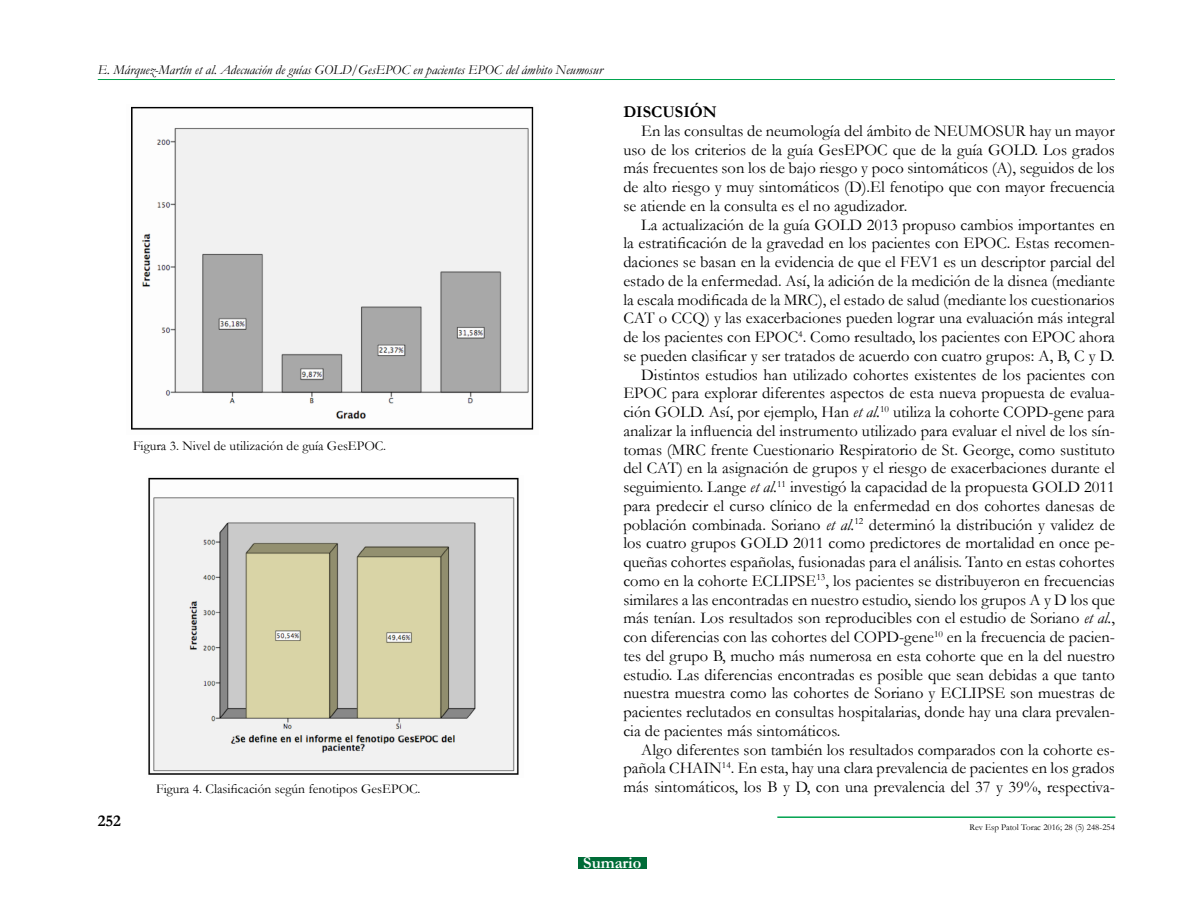
<style>
.page{position:relative;width:1200px;height:900px;background:#fff}
.page>*{position:absolute;margin:0;border:0;box-sizing:border-box;transform-origin:0 0}
.t1{font:16.5px/18.8px "Garamond";color:#000;text-align:justify}
.t2{font:700 16.5px "Garamond";color:#000}
.t3{font:700 16.5px "Garamond";color:#fff}
.t4{font:13.5px "Garamond";color:#000}
.t5{font:italic 13.5px "Garamond";color:#000}
.t6{font:9px "Garamond";color:#000}
.s1{font-style:italic}
</style>
<div class="page">
<hr style="left:777px;top:816px;width:338px;height:2px;background:#00a24f">
<hr style="left:98px;top:79px;width:1017px;height:1px;background:#00a44e">
<div style="left:578px;top:857px;width:69px;height:11px;background:#006c38"></div>
<img style="left:131px;top:106px;width:403px;height:324px">
<img style="left:148px;top:477px;width:371px;height:298px">
<p class="t5" style="left:98px;top:61px;width:506px">E. Márquez-Martín et al. Adecuación de guías GOLD/GesEPOC en pacientes EPOC del ámbito Neumosur</p>
<p class="t4" style="left:133px;top:436px;width:255px">Figura 3. Nivel de utilización de guía GesEPOC.</p>
<p class="t2" style="left:98px;top:809px;width:25px">252</p>
<p class="t4" style="left:156px;top:780px;width:266px">Figura 4. Clasificación según fenotipos GesEPOC.</p>
<p class="t2" style="left:623px;top:101px;width:95px">DISCUSIÓN</p>
<p class="t1" style="left:623px;top:121px;width:493px;text-indent:18px">En las consultas de neumología del ámbito de NEUMOSUR hay un mayor uso de los criterios de la guía GesEPOC que de la guía GOLD. Los grados más frecuentes son los de bajo riesgo y poco sintomáticos (A), seguidos de los de alto riesgo y muy sintomáticos (D).El fenotipo que con mayor frecuencia se atiende en la consulta es el no agudizador.</p>
<p class="t1" style="left:641px;top:215px;width:475px">La actualización de la guía GOLD 2013 propuso cambios importantes en</p>
<p class="t1" style="left:623px;top:233px;width:493px">la estratificación de la gravedad en los pacientes con EPOC. Estas recomen-</p>
<p class="t1" style="left:623px;top:252px;width:493px">daciones se basan en la evidencia de que el FEV1 es un descriptor parcial del</p>
<p class="t1" style="left:623px;top:271px;width:493px">estado de la enfermedad. Así, la adición de la medición de la disnea (mediante</p>
<p class="t1" style="left:623px;top:290px;width:493px">la escala modificada de la MRC), el estado de salud (mediante los cuestionarios</p>
<p class="t1" style="left:623px;top:308px;width:493px">CAT o CCQ) y las exacerbaciones pueden lograr una evaluación más integral</p>
<p class="t1" style="left:623px;top:327px;width:493px">de los pacientes con EPOC<sup>4</sup>. Como resultado, los pacientes con EPOC ahora</p>
<p class="t1" style="left:623px;top:346px;width:493px">se pueden clasificar y ser tratados de acuerdo con cuatro grupos: A, B, C y D.</p>
<p class="t1" style="left:641px;top:365px;width:475px">Distintos estudios han utilizado cohortes existentes de los pacientes con</p>
<p class="t1" style="left:623px;top:383px;width:493px">EPOC para explorar diferentes aspectos de esta nueva propuesta de evalua-</p>
<p class="t1" style="left:623px;top:402px;width:493px">ción GOLD. Así, por ejemplo, Han <span class="s1">et al.</span><sup>10</sup> utiliza la cohorte COPD-gene para</p>
<p class="t1" style="left:623px;top:421px;width:493px">analizar la influencia del instrumento utilizado para evaluar el nivel de los sín-</p>
<p class="t1" style="left:623px;top:440px;width:493px">tomas (MRC frente Cuestionario Respiratorio de St. George, como sustituto</p>
<p class="t1" style="left:623px;top:458px;width:493px">del CAT) en la asignación de grupos y el riesgo de exacerbaciones durante el</p>
<p class="t1" style="left:623px;top:477px;width:493px">seguimiento. Lange <span class="s1">et al.</span><sup>11</sup> investigó la capacidad de la propuesta GOLD 2011</p>
<p class="t1" style="left:623px;top:496px;width:493px">para predecir el curso clínico de la enfermedad en dos cohortes danesas de</p>
<p class="t1" style="left:623px;top:515px;width:493px">población combinada. Soriano <span class="s1">et al.</span><sup>12</sup> determinó la distribución y validez de</p>
<p class="t1" style="left:623px;top:533px;width:493px">los cuatro grupos GOLD 2011 como predictores de mortalidad en once pe-</p>
<p class="t1" style="left:623px;top:552px;width:493px">queñas cohortes españolas, fusionadas para el análisis. Tanto en estas cohortes</p>
<p class="t1" style="left:623px;top:571px;width:493px">como en la cohorte ECLIPSE<sup>13</sup>, los pacientes se distribuyeron en frecuencias</p>
<p class="t1" style="left:623px;top:590px;width:493px">similares a las encontradas en nuestro estudio, siendo los grupos A y D los que</p>
<p class="t1" style="left:623px;top:608px;width:493px">más tenían. Los resultados son reproducibles con el estudio de Soriano <span class="s1">et al.</span>,</p>
<p class="t1" style="left:623px;top:627px;width:493px">con diferencias con las cohortes del COPD-gene<sup>10</sup> en la frecuencia de pacien-</p>
<p class="t1" style="left:623px;top:646px;width:493px">tes del grupo B, mucho más numerosa en esta cohorte que en la del nuestro</p>
<p class="t1" style="left:623px;top:665px;width:493px">estudio. Las diferencias encontradas es posible que sean debidas a que tanto</p>
<p class="t1" style="left:623px;top:683px;width:493px">nuestra muestra como las cohortes de Soriano y ECLIPSE son muestras de</p>
<p class="t1" style="left:623px;top:702px;width:493px">pacientes reclutados en consultas hospitalarias, donde hay una clara prevalen-</p>
<p class="t1" style="left:623px;top:721px;width:218px">cia de pacientes más sintomáticos.</p>
<p class="t1" style="left:641px;top:740px;width:475px">Algo diferentes son también los resultados comparados con la cohorte es-</p>
<p class="t1" style="left:623px;top:758px;width:493px">pañola CHAIN<sup>14</sup>. En esta, hay una clara prevalencia de pacientes en los grados</p>
<p class="t1" style="left:623px;top:777px;width:493px">más sintomáticos, los B y D, con una prevalencia del 37 y 39%, respectiva-</p>
<p class="t6" style="left:970px;top:821px;width:147px">Rev Esp Patol Torac 2016; 28 (5) 248-254</p>
<p class="t3" style="left:583px;top:851px;width:60px">Sumario</p>
</div>
